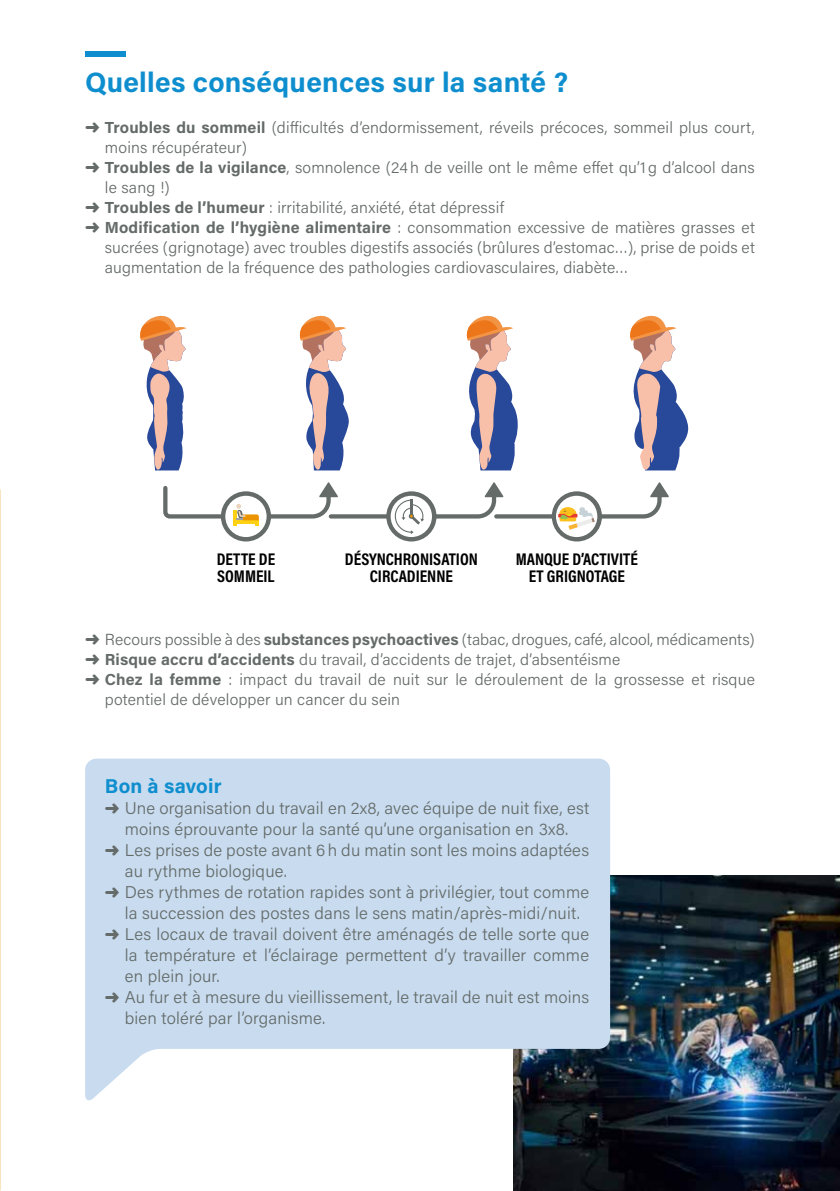
<style>
.page{position:relative;width:840px;height:1191px;background:#fff}
.page>*{position:absolute;margin:0;border:0;box-sizing:border-box;transform-origin:0 0}
.t1{font:700 28px "Acumin Pro";letter-spacing:.01em;color:#0e8ece}
.t2{font:700 20px "Acumin Pro";letter-spacing:.01em;color:#0e8ece}
.t3{font:300 17px "Acumin Pro";letter-spacing:.01em;color:#646b68}
.t4{font:700 17px/17px "Acumin Pro Cond";color:#000;text-align:center}
.t5{font:300 16px "Acumin Pro";letter-spacing:.01em;color:#646b68}
.s1{font-weight:700}
</style>
<div class="page">
<img style="left:513px;top:875px;width:326px;height:316px">
<div style="left:85px;top:51px;width:40px;height:6px;background:#0e8ece"></div>
<svg style="left:85px;top:758px;width:524px;height:344px;background:#c9d9eb"></svg>
<svg style="left:140px;top:315px;width:46px;height:155px"></svg>
<svg style="left:299px;top:315px;width:50px;height:155px"></svg>
<div style="left:221px;top:491px;width:50px;height:50px;background:#646b68;border-radius:50%"></div>
<div style="left:386px;top:491px;width:50px;height:50px;background:#646b68;border-radius:50%"></div>
<div style="left:551px;top:491px;width:50px;height:50px;background:#646b68;border-radius:50%"></div>
<div style="left:225px;top:496px;width:41px;height:41px;background:#fff;border-radius:50%"></div>
<div style="left:390px;top:496px;width:41px;height:41px;background:#fff;border-radius:50%"></div>
<div style="left:555px;top:496px;width:42px;height:41px;background:#fff;border-radius:50%"></div>
<svg style="left:163px;top:482px;width:505px;height:52px"></svg>
<svg style="left:466px;top:315px;width:52px;height:155px"></svg>
<svg style="left:630px;top:315px;width:58px;height:155px"></svg>
<h1 class="t1" style="left:85px;top:62px;width:484px">Quelles conséquences sur la santé ?</h1>
<p class="t5" style="left:85px;top:116px;width:671px">➜ <span class="s1">Troubles du sommeil</span> (difficultés d’endormissement, réveils précoces, sommeil plus court,</p>
<p class="t5" style="left:105px;top:136px;width:143px">moins récupérateur)</p>
<p class="t5" style="left:85px;top:156px;width:670px">➜ <span class="s1">Troubles de la vigilance</span>, somnolence (24 h de veille ont le même effet qu’1 g d’alcool dans</p>
<p class="t5" style="left:105px;top:176px;width:66px">le sang !)</p>
<p class="t5" style="left:85px;top:196px;width:420px">➜ <span class="s1">Troubles de l’humeur</span> : irritabilité, anxiété, état dépressif</p>
<p class="t5" style="left:85px;top:216px;width:670px">➜ <span class="s1">Modification de l’hygiène alimentaire</span> : consommation excessive de matières grasses et</p>
<p class="t5" style="left:105px;top:236px;width:651px">sucrées (grignotage) avec troubles digestifs associés (brûlures d’estomac…), prise de poids et</p>
<p class="t5" style="left:105px;top:256px;width:525px">augmentation de la fréquence des pathologies cardiovasculaires, diabète…</p>
<p class="t4" style="left:217px;top:550px;width:60px;text-align:left">DETTE DE<br>SOMMEIL</p>
<p class="t4" style="left:345px;top:550px;width:134px">DÉSYNCHRONISATION<br>CIRCADIENNE</p>
<p class="t4" style="left:515px;top:550px;width:124px">MANQUE D’ACTIVITÉ<br>ET GRIGNOTAGE</p>
<p class="t5" style="left:85px;top:628px;width:670px">➜ Recours possible à des <span class="s1">substances psychoactives</span> (tabac, drogues, café, alcool, médicaments)</p>
<p class="t5" style="left:85px;top:648px;width:536px">➜ <span class="s1">Risque accru d’accidents</span> du travail, d’accidents de trajet, d’absentéisme</p>
<p class="t5" style="left:85px;top:668px;width:670px">➜ <span class="s1">Chez la femme</span> : impact du travail de nuit sur le déroulement de la grossesse et risque</p>
<p class="t5" style="left:105px;top:688px;width:296px">potentiel de développer un cancer du sein</p>
<p class="t2" style="left:105px;top:772px;width:118px">Bon à savoir</p>
<p class="t3" style="left:105px;top:796px;width:485px">➜ Une organisation du travail en 2x8, avec équipe de nuit fixe, est</p>
<p class="t3" style="left:125px;top:817px;width:444px">moins éprouvante pour la santé qu’une organisation en 3x8.</p>
<p class="t3" style="left:105px;top:838px;width:485px">➜ Les prises de poste avant 6 h du matin sont les moins adaptées</p>
<p class="t3" style="left:125px;top:859px;width:163px">au rythme biologique.</p>
<p class="t3" style="left:105px;top:880px;width:485px">➜ Des rythmes de rotation rapides sont à privilégier, tout comme</p>
<p class="t3" style="left:125px;top:901px;width:456px">la succession des postes dans le sens matin/après-midi/nuit.</p>
<p class="t3" style="left:105px;top:922px;width:485px">➜ Les locaux de travail doivent être aménagés de telle sorte que</p>
<p class="t3" style="left:125px;top:943px;width:465px">la température et l’éclairage permettent d’y travailler comme</p>
<p class="t3" style="left:125px;top:964px;width:96px">en plein jour.</p>
<p class="t3" style="left:105px;top:985px;width:485px">➜ Au fur et à mesure du vieillissement, le travail de nuit est moins</p>
<p class="t3" style="left:125px;top:1006px;width:202px">bien toléré par l’organisme.</p>
</div>
